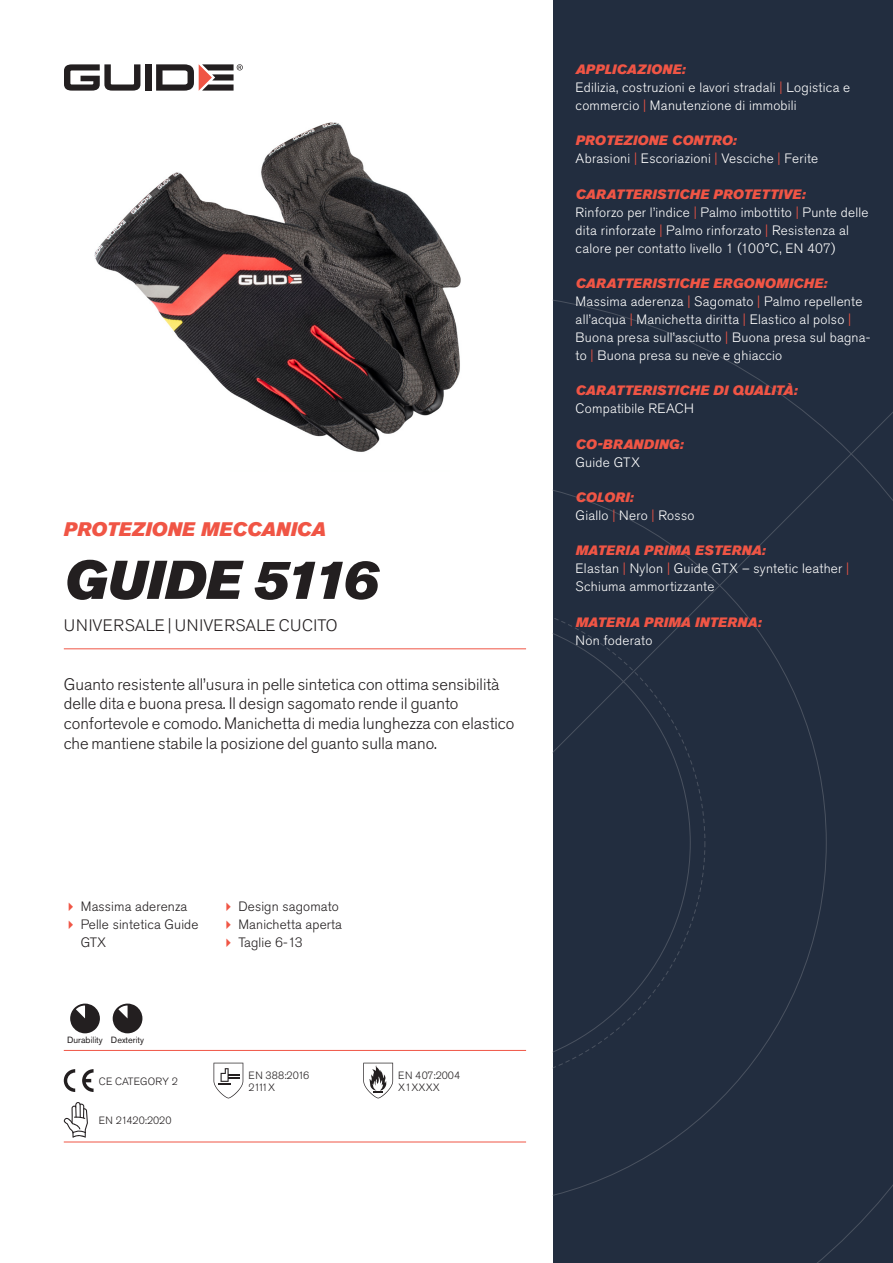
<style>
.page{position:relative;width:893px;height:1263px;background:#fff}
.page>*{position:absolute;margin:0;border:0;box-sizing:border-box;transform-origin:0 0}
.Rubrik{font:italic 54px "Akzidenz Grotesk Pro Super";color:#231f20}
.Överrubrik{font:italic 19.5px "Akzidenz Grotesk Pro Super";color:#f05545}
.Ingress{font:300 16.5px/19.8px "Akzidenz Grotesk Pro";color:#231f20}
.Product_-_AltSegment{font:300 16.5px "Akzidenz Grotesk Pro";letter-spacing:.01em;color:#231f20}
.Produkt_-_Brödtext{font:300 13.5px/18px "Akzidenz Grotesk Pro";letter-spacing:.02em;color:#fff}
.Produkt_-_Namn{font:italic 13.5px "Akzidenz Grotesk Pro Super";letter-spacing:.015em;color:#f05545}
.t1{font:300 13.5px/18px "Akzidenz Grotesk Pro";letter-spacing:.01em;color:#231f20}
.t2{font:300 10.5px "Akzidenz Grotesk Pro";color:#231f20}
.Produkt_-_Egenskaper{font:9px "Akzidenz Grotesk Pro";color:#231f20}
.s1{color:#f05545}
</style>
<div class="page">
<div style="left:145px;top:64px;width:7px;height:27px;background:#231f20"></div>
<svg style="left:156px;top:64px;width:87px;height:27px"></svg>
<svg style="left:64px;top:64px;width:76px;height:27px"></svg>
<div style="left:553px;top:0;width:340px;height:1263px;background:#222d3f"></div>
<svg style="left:553px;top:300px;width:340px;height:963px"></svg>
<hr style="left:64px;top:1050px;width:462px;height:1px;background:#f05545">
<hr style="left:64px;top:1142px;width:462px;height:1px;background:#f05545">
<svg style="left:70px;top:1003px;width:30px;height:30px"></svg>
<svg style="left:113px;top:1003px;width:29px;height:30px"></svg>
<svg style="left:64px;top:1069px;width:11px;height:23px"></svg>
<svg style="left:82px;top:1069px;width:12px;height:23px"></svg>
<svg style="left:214px;top:1063px;width:29px;height:35px"></svg>
<svg style="left:363px;top:1063px;width:30px;height:35px"></svg>
<svg style="left:64px;top:1102px;width:24px;height:36px"></svg>
<img style="left:94px;top:122px;width:367px;height:330px">
<hr style="left:64px;top:648px;width:462px;height:1px;background:#f05545">
<p class="Överrubrik" style="left:64px;top:517px;width:264px">PROTEZIONE MECCANICA</p>
<p class="Rubrik" style="left:64px;top:545px;width:315px">GUIDE 5116</p>
<p class="Product_-_AltSegment" style="left:64px;top:615px;width:275px">UNIVERSALE | UNIVERSALE CUCITO</p>
<p class="Ingress" style="left:64px;top:674px;width:452px">Guanto resistente all’usura in pelle sintetica con ottima sensibilità delle dita e buona presa. Il design sagomato rende il guanto confortevole e comodo. Manichetta di media lunghezza con elastico che mantiene stabile la posizione del guanto sulla mano.</p>
<p class="t1" style="left:81px;top:897px;width:108px">Massima aderenza</p>
<p class="t1" style="left:81px;top:915px;width:119px">Pelle sintetica Guide<br>GTX</p>
<p class="Produkt_-_Egenskaper" style="left:67px;top:1034px;width:37px">Durability</p>
<p class="Produkt_-_Egenskaper" style="left:111px;top:1034px;width:35px">Dexterity</p>
<p class="t2" style="left:99px;top:1074px;width:81px">CE CATEGORY 2</p>
<p class="t2" style="left:99px;top:1113px;width:74px">EN 21420:2020</p>
<p class="t1" style="left:238px;top:897px;width:102px">Design sagomato</p>
<p class="t1" style="left:238px;top:915px;width:105px">Manichetta aperta</p>
<p class="t1" style="left:238px;top:933px;width:66px">Taglie 6-13</p>
<p class="t2" style="left:248px;top:1068px;width:62px">EN 388:2016</p>
<p class="t2" style="left:248px;top:1080px;width:28px">2111X</p>
<p class="t2" style="left:398px;top:1068px;width:63px">EN 407:2004</p>
<p class="t2" style="left:398px;top:1080px;width:43px">X1XXXX</p>
<p class="Produkt_-_Namn" style="left:576px;top:60px;width:111px">APPLICAZIONE:</p>
<p class="Produkt_-_Brödtext" style="left:576px;top:78px;width:276px">Edilizia, costruzioni e lavori stradali <span class="s1">|</span> Logistica e commercio <span class="s1">|</span> Manutenzione di immobili</p>
<p class="Produkt_-_Namn" style="left:576px;top:132px;width:163px">PROTEZIONE CONTRO:</p>
<p class="Produkt_-_Brödtext" style="left:576px;top:150px;width:244px">Abrasioni <span class="s1">|</span> Escoriazioni <span class="s1">|</span> Vesciche <span class="s1">|</span> Ferite</p>
<p class="Produkt_-_Namn" style="left:576px;top:185px;width:231px">CARATTERISTICHE PROTETTIVE:</p>
<p class="Produkt_-_Brödtext" style="left:576px;top:203px;width:294px">Rinforzo per l’indice <span class="s1">|</span> Palmo imbottito <span class="s1">|</span> Punte delle dita rinforzate <span class="s1">|</span> Palmo rinforzato <span class="s1">|</span> Resistenza al calore per contatto livello 1 (100°C, EN 407)</p>
<p class="Produkt_-_Namn" style="left:576px;top:274px;width:253px">CARATTERISTICHE ERGONOMICHE:</p>
<p class="Produkt_-_Brödtext" style="left:576px;top:292px;width:296px">Massima aderenza <span class="s1">|</span> Sagomato <span class="s1">|</span> Palmo repellente all’acqua <span class="s1">|</span> Manichetta diritta <span class="s1">|</span> Elastico al polso <span class="s1">| </span>Buona presa sull’asciutto <span class="s1">|</span> Buona presa sul bagna&shy;to <span class="s1">|</span> Buona presa su neve e ghiaccio</p>
<p class="Produkt_-_Namn" style="left:576px;top:382px;width:223px">CARATTERISTICHE DI QUALITÀ:</p>
<p class="Produkt_-_Brödtext" style="left:576px;top:400px;width:120px">Compatibile REACH</p>
<p class="Produkt_-_Namn" style="left:576px;top:435px;width:109px">CO-BRANDING:</p>
<p class="Produkt_-_Brödtext" style="left:576px;top:453px;width:66px">Guide GTX</p>
<p class="Produkt_-_Namn" style="left:576px;top:488px;width:59px">COLORI:</p>
<p class="Produkt_-_Brödtext" style="left:576px;top:506px;width:120px">Giallo <span class="s1">|</span> Nero <span class="s1">|</span> Rosso</p>
<p class="Produkt_-_Namn" style="left:576px;top:542px;width:191px">MATERIA PRIMA ESTERNA:</p>
<p class="Produkt_-_Brödtext" style="left:576px;top:560px;width:275px">Elastan <span class="s1">|</span> Nylon <span class="s1">|</span> Guide GTX – syntetic leather <span class="s1">|<br></span>Schiuma ammortizzante</p>
<p class="Produkt_-_Namn" style="left:576px;top:613px;width:187px">MATERIA PRIMA INTERNA:</p>
<p class="Produkt_-_Brödtext" style="left:576px;top:631px;width:78px">Non foderato</p>
</div>
